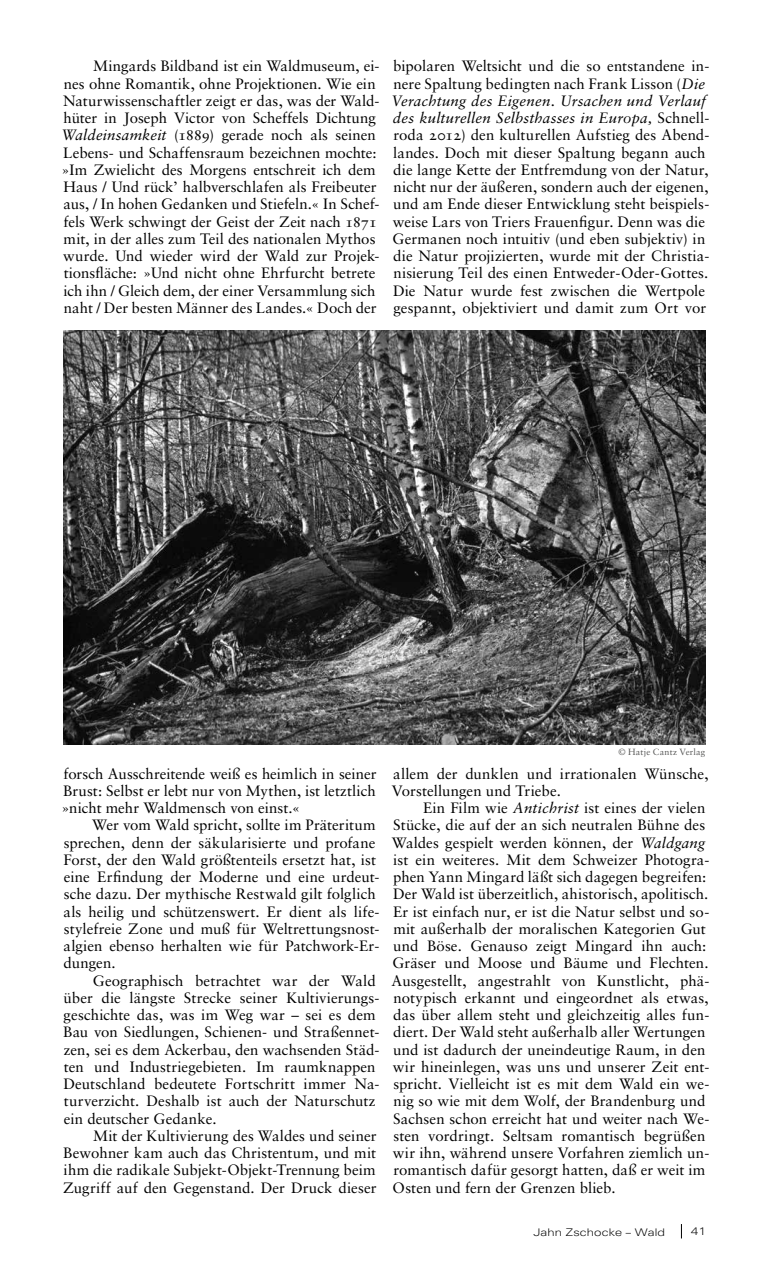
<style>
.page{position:relative;width:766px;height:1263px;background:#fff}
.page>*{position:absolute;margin:0;border:0;box-sizing:border-box;transform-origin:0 0}
.t1{font:15px/17.2px "Sabon LT Std";letter-spacing:.005em;color:#000}
.t2{font:300 10.5px "LT Univers Extd";letter-spacing:.015em;color:#000}
.t3{font:9px "Sabon LT Std";letter-spacing:.02em;color:#575756}
.s1{font-style:italic}
</style>
<div class="page">
<svg style="left:681px;top:1224px;width:1px;height:14px"></svg>
<img style="left:63px;top:330px;width:642px;height:414px">
<p class="t1" style="left:61px;top:57px;width:320px;text-indent:32px">Mingards Bildband ist ein Waldmuseum, ei&shy;nes ohne Romantik, ohne Projektionen. Wie ein Naturwissenschaftler zeigt er das, was der Wald&shy;hüter in Joseph Victor von Scheffels Dichtung <span class="s1">Waldeinsamkeit</span> (1889) gerade noch als seinen Lebens- und Schaffensraum bezeichnen mochte: »Im Zwielicht des Morgens entschreit ich dem Haus / Und rück’ halbverschlafen als Freibeuter aus, / In hohen Gedanken und Stiefeln.« In Schef&shy;fels Werk schwingt der Geist der Zeit nach 1871 mit, in der alles zum Teil des nationalen Mythos wurde. Und wieder wird der Wald zur Projek&shy;tionsfläche: »Und nicht ohne Ehrfurcht betrete ich ihn / Gleich dem, der einer Versammlung sich naht / Der besten Männer des Landes.« Doch der</p>
<p class="t1" style="left:391px;top:57px;width:320px">bipolaren Weltsicht und die so entstandene in&shy;nere Spaltung bedingten nach Frank Lisson (<span class="s1">Die Verachtung des Eigenen. Ursachen und Verlauf des kulturellen Selbsthasses in Europa,</span> Schnell&shy;roda 2012) den kulturellen Aufstieg des Abend&shy;landes. Doch mit dieser Spaltung begann auch die lange Kette der Entfremdung von der Natur, nicht nur der äußeren, sondern auch der eigenen, und am Ende dieser Entwicklung steht beispiels&shy;weise Lars von Triers Frauenfigur. Denn was die Germanen noch intuitiv (und eben subjektiv) in die Natur projizierten, wurde mit der Christia&shy;nisierung Teil des einen Entweder-Oder-Gottes.<br>Die Natur wurde fest zwischen die Wertpole gespannt, objektiviert und damit zum Ort vor</p>
<p class="t1" style="left:62px;top:765px;width:316px;text-align:justify">forsch Ausschreitende weiß es heimlich in seiner Brust: Selbst er lebt nur von Mythen, ist letztlich »nicht mehr Waldmensch von einst.«</p>
<p class="t1" style="left:63px;top:816px;width:318px;text-indent:29px">Wer vom Wald spricht, sollte im Präteritum sprechen, denn der säkularisierte und profane Forst, der den Wald größtenteils ersetzt hat, ist eine Erfindung der Moderne und eine urdeut&shy;sche dazu. Der mythische Restwald gilt folglich als heilig und schützenswert. Er dient als life&shy;stylefreie Zone und muß für Weltrettungsnost&shy;algien ebenso herhalten wie für Patchwork-Er&shy;dungen.</p>
<p class="t1" style="left:63px;top:972px;width:318px;text-indent:30px">Geographisch betrachtet war der Wald über die längste Strecke seiner Kultivierungs&shy;geschichte das, was im Weg war – sei es dem Bau von Siedlungen, Schienen- und Straßennet&shy;zen, sei es dem Ackerbau, den wachsenden Städ&shy;ten und Industriegebieten. Im raumknappen Deutschland bedeutete Fortschritt immer Na&shy;turverzicht. Deshalb ist auch der Naturschutz ein deutscher Gedanke.</p>
<p class="t1" style="left:63px;top:1127px;width:315px;text-align:justify;text-indent:30px">Mit der Kultivierung des Waldes und seiner Bewohner kam auch das Christentum, und mit ihm die radikale Subjekt-Objekt-Trennung beim Zugriff auf den Gegenstand. Der Druck dieser</p>
<p class="t3" style="left:618px;top:747px;width:89px">© Hatje Cantz Verlag</p>
<p class="t1" style="left:391px;top:765px;width:318px">allem der dunklen und irrationalen Wünsche,<br>Vorstellungen und Triebe.</p>
<p class="t1" style="left:391px;top:799px;width:319px;text-indent:31px">Ein Film wie <span class="s1">Antichrist</span> ist eines der vielen Stücke, die auf der an sich neutralen Bühne des Waldes gespielt werden können, der <span class="s1">Waldgang </span>ist ein weiteres. Mit dem Schweizer Photogra&shy;phen Yann Mingard läßt sich dagegen begreifen:<br>Der Wald ist überzeitlich, ahistorisch, apolitisch.<br>Er ist einfach nur, er ist die Natur selbst und so&shy;mit außerhalb der moralischen Kategorien Gut und Böse. Genauso zeigt Mingard ihn auch:<br>Gräser und Moose und Bäume und Flechten.<br>Ausgestellt, angestrahlt von Kunstlicht, phä&shy;notypisch erkannt und eingeordnet als etwas, das über allem steht und gleichzeitig alles fun&shy;diert. Der Wald steht außerhalb aller Wertungen und ist dadurch der uneindeutige Raum, in den wir hineinlegen, was uns und unserer Zeit ent&shy;spricht. Vielleicht ist es mit dem Wald ein we&shy;nig so wie mit dem Wolf, der Brandenburg und Sachsen schon erreicht hat und weiter nach We&shy;sten vordringt. Seltsam romantisch begrüßen wir ihn, während unsere Vorfahren ziemlich un&shy;romantisch dafür gesorgt hatten, daß er weit im Osten und fern der Grenzen blieb.</p>
<p class="t2" style="left:533px;top:1226px;width:133px">Jahn Zschocke – Wald</p>
<p class="t2" style="left:690px;top:1225px;width:17px">41</p>
</div>
